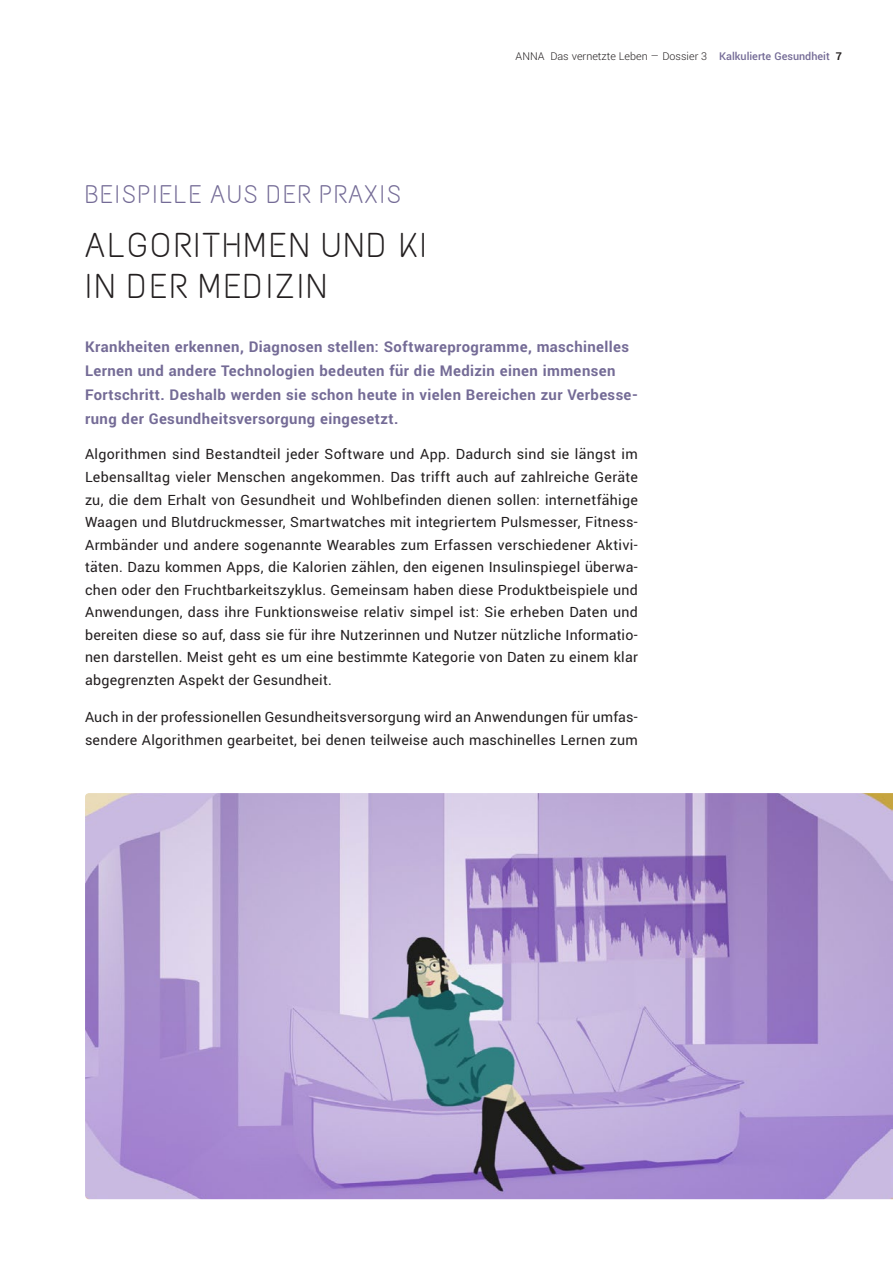
<style>
.page{position:relative;width:893px;height:1263px;background:#fff}
.page>*{position:absolute;margin:0;border:0;box-sizing:border-box;transform-origin:0 0}
.t1{font:34.5px/41.4px "Text Me One";letter-spacing:.075em;color:#231f20}
.t2{font:25.5px "Text Me One";letter-spacing:.075em;color:#746b96}
.t3{font:700 16.5px/24px "Yantramanav";letter-spacing:.025em;color:#746b96}
.t4{font:15.75px/22.5px "Yantramanav";letter-spacing:.015em;color:#231f20;text-align:justify}
.t5{font:300 12px "Yantramanav";color:#231f20}
.s1{font-weight:500;color:#746b96}
.s2{font-weight:700}
</style>
<div class="page">
<img style="left:85px;top:793px;width:808px;height:406px">
<h2 class="t2" style="left:85px;top:179px;width:317px">BEISPIELE AUS DER PRAXIS</h2>
<h1 class="t1" style="left:85px;top:225px;width:343px">ALGORITHMEN UND KI<br>IN DER MEDIZIN</h1>
<p class="t5" style="left:516px;top:49px;width:328px">ANNA Das vernetzte Leben — Dossier 3 <span class="s1">Kalkulierte Gesundheit</span> <span class="s2">7</span></p>
<p class="t3" style="left:85px;top:335px;width:553px">Krankheiten erkennen, Diagnosen stellen: Softwareprogramme, maschinelles Lernen und andere Technologien bedeuten für die Medizin einen immensen Fortschritt. Deshalb werden sie schon heute in vielen Bereichen zur Verbesse&shy;rung der Gesundheitsversorgung eingesetzt.</p>
<p class="t4" style="left:85px;top:443px;width:554px">Algorithmen sind Bestandteil jeder Software und App. Dadurch sind sie längst im Lebensalltag vieler Menschen angekommen. Das trifft auch auf zahlreiche Geräte zu, die dem Erhalt von Gesundheit und Wohlbefinden dienen sollen: internetfähige Waagen und Blutdruckmesser, Smartwatches mit integriertem Pulsmesser, Fitness-Armbänder und andere sogenannte Wearables zum Erfassen verschiedener Aktivi&shy;täten. Dazu kommen Apps, die Kalorien zählen, den eigenen Insulinspiegel überwa&shy;chen oder den Fruchtbarkeitszyklus. Gemeinsam haben diese Produktbeispiele und Anwendungen, dass ihre Funktionsweise relativ simpel ist: Sie erheben Daten und bereiten diese so auf, dass sie für ihre Nutzerinnen und Nutzer nützliche Informatio&shy;nen darstellen. Meist geht es um eine bestimmte Kategorie von Daten zu einem klar abgegrenzten Aspekt der Gesundheit.</p>
<p class="t4" style="left:85px;top:706px;width:554px">Auch in der professionellen Gesundheitsversorgung wird an Anwendungen für umfas&shy;sendere Algorithmen gearbeitet, bei denen teilweise auch maschinelles Lernen zum</p>
</div>
